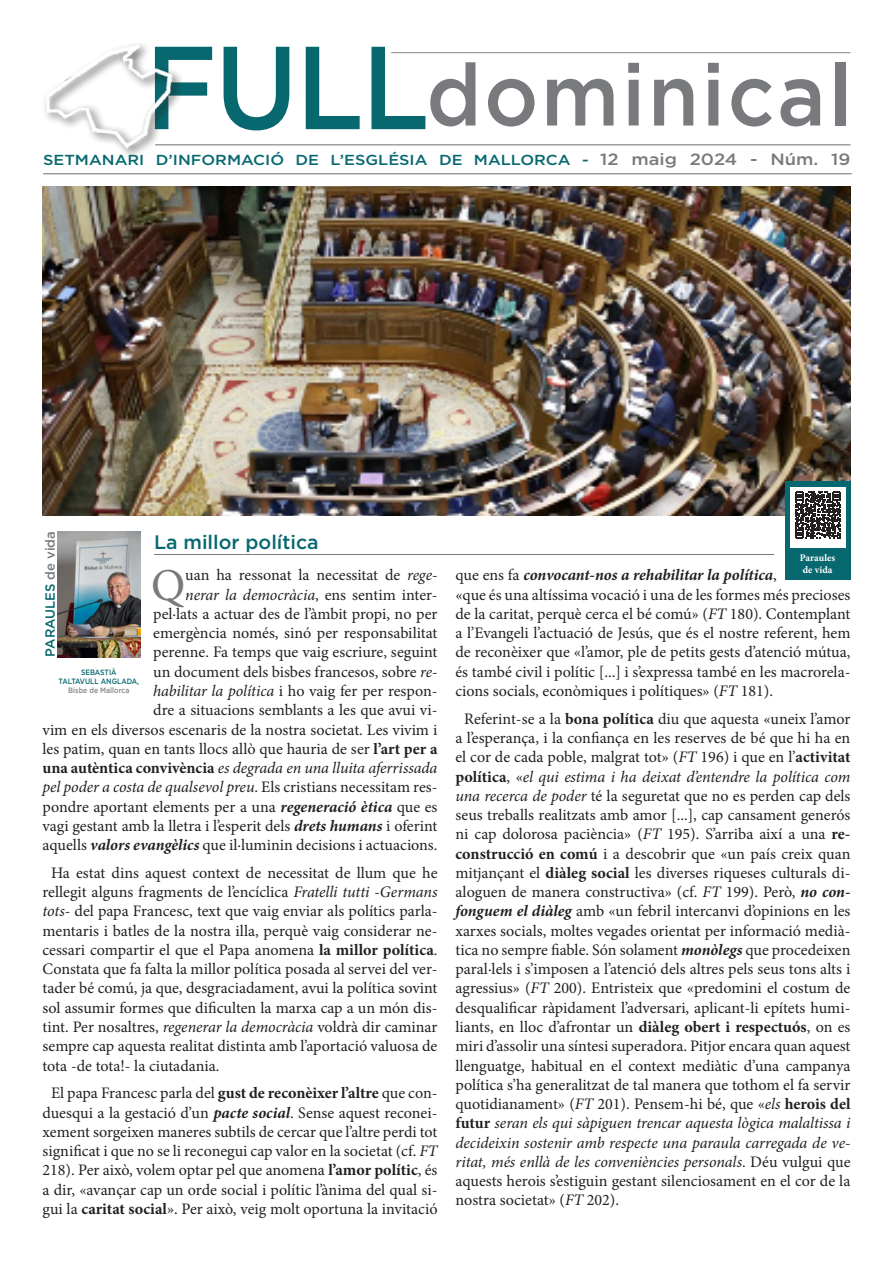
<style>
.page{position:relative;width:893px;height:1263px;background:#fff}
.page>*{position:absolute;margin:0;border:0;box-sizing:border-box;transform-origin:0 0}
.t1{font:500 117.75px "Gotham";color:#076870;scale:.93 1}
.t2{font:500 86.55px "Gotham";letter-spacing:.03em;color:#787a7d;scale:.95 1}
.TEXTO_NOTICIA{font:45.75px "Minion Pro";color:#787a7d}
.TITULO_NOTICIAS{font:500 19.5px "Gotham";color:#076870}
.TEXTO_NOTICIA-2{font:16.05px/19.2px "Minion Pro";color:#231f20;text-align:justify}
.t3{font:500 14.55px "Gotham";color:#076870;scale:1.12 1}
.t4{font:500 13.2px "Gotham";color:#076870}
.SANTORAL_3{font:700 10.05px "Minion Pro";color:#fff}
.SANTORAL{font:700 10.05px "Minion Pro";letter-spacing:.005em;color:#fff}
.t5{font:500 7.8px "Gotham";color:#076870;scale:.89 1}
.t6{font:500 7.8px "Gotham";color:#828487;scale:.89 1}
.s1{font-size:16.35px;color:#787a7d}
.s2{color:#787a7d}
.s3{font-style:italic}
.s4{font-weight:700}
.s5{font-weight:700;font-style:italic}
</style>
<div class="page">
<img style="left:44px;top:44px;width:141px;height:109px">
<hr style="left:43px;top:173px;width:809px;height:1px;background:#939598">
<hr style="left:155px;top:144px;width:695px;height:1px;background:#939598">
<hr style="left:391px;top:52px;width:459px;height:1px;background:#939598">
<img style="left:57px;top:531px;width:83px;height:127px">
<hr style="left:154px;top:554px;width:620px;height:1px;background:#787a7d">
<img style="left:43px;top:186px;width:807px;height:330px">
<div style="left:785px;top:482px;width:65px;height:98px;background:#076870"></div>
<div style="left:790px;top:487px;width:56px;height:61px;background:#fff"></div>
<svg style="left:795px;top:492px;width:46px;height:46px"></svg>
<h1 class="t1" style="left:145px;top:21px;width:307px">FULL</h1>
<p class="t3" style="left:43px;top:151px;width:722px">SETMANARI D’INFORMACIÓ DE L’ESGLÉSIA DE MALLORCA - <span class="s1">12 maig 2024 - Núm. 19</span></p>
<h2 class="t2" style="left:426px;top:46px;width:449px">dominical</h2>
<p class="t4" style="left:43px;top:657px;width:127px;rotate:-90deg">PARAULES <span class="s2">de vida</span></p>
<p class="TITULO_NOTICIAS" style="left:154px;top:531px;width:166px">La millor política</p>
<p class="TEXTO_NOTICIA-2" style="left:43px;top:566px;width:396px;text-align:right">uan ha ressonat la necessitat de <span class="s3">rege-<br>nerar la democràcia</span>, ens sentim inter-<br>pel·lats a actuar des de l’àmbit propi, no per<br>emergència només, sinó per responsabilitat<br>perenne. Fa temps que vaig escriure, seguint<br>un document dels bisbes francesos, sobre <span class="s3">re-<br>habilitar la política</span> i ho vaig fer per respon-<br>dre a situacions semblants a les que avui vi-<br>vim en els diversos escenaris de la nostra societat. Les vivim i les patim, quan en tants llocs allò que hauria de ser <span class="s4">l’art per a una autèntica convivència</span> <span class="s3">es degrada en una lluita aferrissada pel poder a costa de qualsevol preu</span>. Els cristians necessitam res&shy;pondre aportant elements per a una <span class="s5">regeneració ètica</span> que es vagi gestant amb la lletra i l’esperit dels <span class="s5">drets humans</span> i oferint aquells <span class="s5">valors evangèlics</span> que il·luminin decisions i actuacions.</p>
<p class="TEXTO_NOTICIA-2" style="left:43px;top:863px;width:396px;text-indent:9px">Ha estat dins aquest context de necessitat de llum que he rellegit alguns fragments de l’encíclica <span class="s3">Fratelli tutti -Germans tots-</span> del papa Francesc, text que vaig enviar als polítics parla&shy;mentaris i batles de la nostra illa, perquè vaig considerar ne&shy;cessari compartir el que el Papa anomena <span class="s4">la millor política</span>.<br>Constata que fa falta la millor política posada al servei del ver&shy;tader bé comú, ja que, desgraciadament, avui la política sovint sol assumir formes que dificulten la marxa cap a un món dis&shy;tint. Per nosaltres, <span class="s3">regenerar la democràcia</span> voldrà dir caminar sempre cap aquesta realitat distinta amb l’aportació valuosa de tota -de tota!- la ciutadania.</p>
<p class="TEXTO_NOTICIA-2" style="left:43px;top:1083px;width:396px;text-align:center">El papa Francesc parla del <span class="s4">gust de reconèixer l’altre</span> que con&shy;duesqui a la gestació d’un <span class="s5">pacte social</span>. Sense aquest reconei&shy;xement sorgeixen maneres subtils de cercar que l’altre perdi tot significat i que no se li reconegui cap valor en la societat (cf. <span class="s3">FT </span>218). Per això, volem optar pel que anomena <span class="s4">l’amor polític</span>, és a dir, «avançar cap un orde social i polític l’ànima del qual si&shy;gui la <span class="s4">caritat social</span>». Per això, veig molt oportuna la invitació</p>
<p class="TEXTO_NOTICIA" style="left:151px;top:554px;width:36px">Q</p>
<p class="t5" style="left:81px;top:667px;width:42px">SEBASTIÀ</p>
<p class="t5" style="left:59px;top:677px;width:92px">TALTAVULL ANGLADA,</p>
<p class="t6" style="left:68px;top:686px;width:70px">Bisbe de Mallorca</p>
<p class="SANTORAL_3" style="left:800px;top:550px;width:37px">Paraules</p>
<p class="SANTORAL" style="left:803px;top:562px;width:31px">de vida</p>
<p class="TEXTO_NOTICIA-2" style="left:455px;top:566px;width:396px;text-align:left">que ens fa <span class="s5">convocant-nos a rehabilitar la política</span>,<br>«que és una altíssima vocació i una de les formes més precioses de la caritat, perquè cerca el bé comú» (<span class="s3">FT</span> 180). Contemplant a l’Evangeli l’actuació de Jesús, que és el nostre referent, hem de reconèixer que «l’amor, ple de petits gests d’atenció mútua, és també civil i polític [...] i s’expressa també en les macrorela&shy;cions socials, econòmiques i polítiques» (<span class="s3">FT</span> 181).</p>
<p class="TEXTO_NOTICIA-2" style="left:455px;top:709px;width:396px;text-indent:9px">Referint-se a la <span class="s4">bona política</span> diu que aquesta «uneix l’amor a l’esperança, i la confiança en les reserves de bé que hi ha en el cor de cada poble, malgrat tot» (<span class="s3">FT</span> 196) i que en l’<span class="s4">activitat política</span>, «<span class="s3">el qui estima i ha deixat d’entendre la política com una recerca de poder</span> té la seguretat que no es perden cap dels seus treballs realitzats amb amor [...], cap cansament generós ni cap dolorosa paciència» (<span class="s3">FT</span> 195). S’arriba així a una <span class="s4">re&shy;construcció en comú</span> i a descobrir que «un país creix quan mitjançant el <span class="s4">diàleg social</span> les diverses riqueses culturals di&shy;aloguen de manera constructiva» (cf. <span class="s3">FT</span> 199). Però, <span class="s5">no con&shy;fonguem el diàleg</span> amb «un febril intercanvi d’opinions en les xarxes socials, moltes vegades orientat per informació medià&shy;tica no sempre fiable. Són solament <span class="s5">monòlegs</span> que procedeixen paral·lels i s’imposen a l’atenció dels altres pels seus tons alts i agressius» (<span class="s3">FT</span> 200). Entristeix que «predomini el costum de desqualificar ràpidament l’adversari, aplicant-li epítets humi&shy;liants, en lloc d’afrontar un <span class="s4">diàleg obert i respectuós</span>, on es miri d’assolir una síntesi superadora. Pitjor encara quan aquest llenguatge, habitual en el context mediàtic d’una campanya política s’ha generalitzat de tal manera que tothom el fa servir quotidianament» (<span class="s3">FT</span> 201). Pensem-hi bé, que «<span class="s3">els</span> <span class="s4">herois del futur</span> <span class="s3">seran els qui sàpiguen trencar aquesta lògica malaltissa i decideixin sostenir amb respecte una paraula carregada de ve&shy;ritat, més enllà de les conveniències personals</span>. Déu vulgui que aquests herois s’estiguin gestant silenciosament en el cor de la nostra societat» (<span class="s3">FT</span> 202).</p>
</div>
